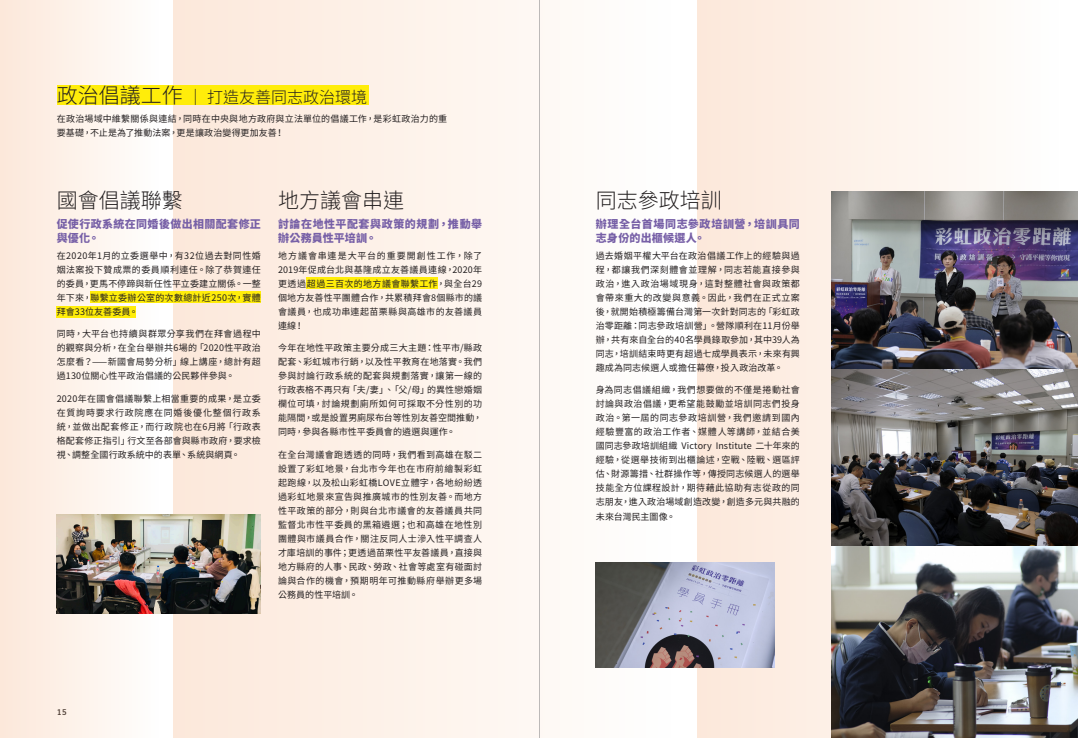
<style>
.page{position:relative;width:1078px;height:738px;background:#fff}
.page>*{position:absolute;margin:0;border:0;box-sizing:border-box;transform-origin:0 0}
.t1{font:300 21px "Noto Sans CJ Ktc";color:#231f20}
.t2{font:300 16px "Noto Sans CJ Ktc";color:#231f20}
.t3{font:900 11px/14px "Noto Sans CJ Ktc";letter-spacing:.04em;color:#7760a7}
.t4{font:9px/14px "Noto Sans CJ Ktc";letter-spacing:.02em;color:#231f20;text-align:justify}
.t5{font:700 8px "Muli";color:#231f20}
.s1{font-size:21px}
</style>
<div class="page">
<div style="left:697px;top:0;width:361px;height:737px;background:linear-gradient(to right,#fce8da,#fffefe)"></div>
<div style="left:0;top:0;width:159px;height:737px;background:linear-gradient(to right,#fce7d9,#fefefd)"></div>
<div style="left:173px;top:0;width:497px;height:737px;background:linear-gradient(to right,#fce8d9,#fefefe)"></div>
<div style="left:57px;top:85px;width:312px;height:20px;background:#ffed0a"></div>
<img style="left:831px;top:191px;width:246px;height:546px">
<img style="left:595px;top:562px;width:179px;height:105px">
<div style="left:56px;top:305px;width:79px;height:12px;background:#ffed0a"></div>
<div style="left:90px;top:291px;width:171px;height:11px;background:#ffed0a"></div>
<div style="left:306px;top:277px;width:131px;height:12px;background:#ffed0a"></div>
<img style="left:57px;top:514px;width:204px;height:99px">
<hr style="left:539px;top:0;width:1px;height:737px;background:#bcbdc0">
<h2 class="t2" style="left:57px;top:88px;width:312px"><span class="s1">政治倡議工作</span> ｜ 打造友善同志政治環境</h2>
<p class="t4" style="left:57px;top:112px;width:392px">在政治場域中維繫關係與連結，同時在中央與地方政府與立法單位的倡議工作，是彩虹政治力的重要基礎，不止是為了推動法案，更是讓政治變得更加友善！</p>
<h2 class="t1" style="left:57px;top:188px;width:127px">國會倡議聯繫</h2>
<h4 class="t3" style="left:57px;top:217px;width:206px">促使行政系統在同婚後做出相關配套修正與優化。</h4>
<p class="t4" style="left:57px;top:248px;width:206px">在2020年1月的立委選舉中，有32位過去對同性婚姻法案投下贊成票的委員順利連任。除了恭賀連任的委員，更馬不停蹄與新任性平立委建立關係。一整年下來，聯繫立委辦公室的次數總計近250次，實體拜會33位友善委員。</p>
<p class="t4" style="left:57px;top:327px;width:206px">同時，大平台也持續與群眾分享我們在拜會過程中的觀察與分析，在全台舉辦共6場的「2020性平政治怎麼看？——新國會局勢分析」線上講座，總計有超過130位關心性平政治倡議的公民夥伴參與。</p>
<p class="t4" style="left:57px;top:391px;width:206px">2020年在國會倡議聯繫上相當重要的成果，是立委在質詢時要求行政院應在同婚後優化整個行政系統，並做出配套修正，而行政院也在6月將「行政表格配套修正指引」行文至各部會與縣市政府，要求檢視、調整全國行政系統中的表單、系統與網頁。</p>
<h2 class="t1" style="left:278px;top:188px;width:127px">地方議會串連</h2>
<h4 class="t3" style="left:278px;top:217px;width:206px">討論在地性平配套與政策的規劃，推動舉辦公務員性平培訓。</h4>
<p class="t4" style="left:278px;top:248px;width:206px">地方議會串連是大平台的重要開創性工作，除了2019年促成台北與基隆成立友善議員連線，2020年更透過超過三百次的地方議會聯繫工作，與全台29個地方友善性平團體合作，共累積拜會8個縣市的議會議員，也成功串連起苗栗縣與高雄市的友善議員連線！</p>
<p class="t4" style="left:278px;top:341px;width:206px">今年在地性平政策主要分成三大主題：性平市/縣政配套、彩虹城市行銷，以及性平教育在地落實。我們參與討論行政系統的配套與規劃落實，讓第一線的行政表格不再只有「夫/妻」、「父/母」的異性戀婚姻欄位可填，討論規劃廁所如何可採取不分性別的功能隔間，或是設置男廁尿布台等性別友善空間推動，同時，參與各縣市性平委員會的遴選與運作。</p>
<p class="t4" style="left:278px;top:447px;width:206px">在全台灣議會跑透透的同時，我們看到高雄在駁二設置了彩虹地景，台北市今年也在市府前繪製彩虹起跑線，以及松山彩虹橋LOVE立體字，各地紛紛透過彩虹地景來宣告與推廣城市的性別友善。而地方性平政策的部分，則與台北市議會的友善議員共同監督北市性平委員的黑箱遴選；也和高雄在地性別團體與市議員合作，關注反同人士滲入性平調查人才庫培訓的事件；更透過苗栗性平友善議員，直接與地方縣府的人事、民政、勞政、社會等處室有碰面討論與合作的機會，預期明年可推動縣府舉辦更多場公務員的性平培訓。</p>
<p class="t5" style="left:57px;top:705px;width:11px">15</p>
<h2 class="t1" style="left:595px;top:188px;width:127px">同志參政培訓</h2>
<h4 class="t3" style="left:595px;top:217px;width:206px">辦理全台首場同志參政培訓營，培訓具同志身份的出櫃候選人。</h4>
<p class="t4" style="left:595px;top:248px;width:206px">過去婚姻平權大平台在政治倡議工作上的經驗與過程，都讓我們深刻體會並理解，同志若能直接參與政治，進入政治場域現身，這對整體社會與政策都會帶來重大的改變與意義。因此，我們在正式立案後，就開始積極籌備台灣第一次針對同志的「彩虹政治零距離：同志參政培訓營」。營隊順利在11月份舉辦，共有來自全台的40名學員錄取參加，其中39人為同志，培訓結束時更有超過七成學員表示，未來有興趣成為同志候選人或擔任幕僚，投入政治改革。</p>
<p class="t4" style="left:595px;top:383px;width:206px">身為同志倡議組織，我們想要做的不僅是捲動社會討論與政治倡議，更希望能鼓勵並培訓同志們投身政治。第一屆的同志參政培訓營，我們邀請到國內經驗豐富的政治工作者、媒體人等講師，並結合美國同志參政培訓組織 Victory Institute 二十年來的經驗，從選舉技術到出櫃論述，空戰、陸戰、選區評估、財源籌措、社群操作等，傳授同志候選人的選舉技能全方位課程設計，期待藉此協助有志從政的同志朋友，進入政治場域創造改變，創造多元與共融的未來台灣民主圖像。</p>
</div>
